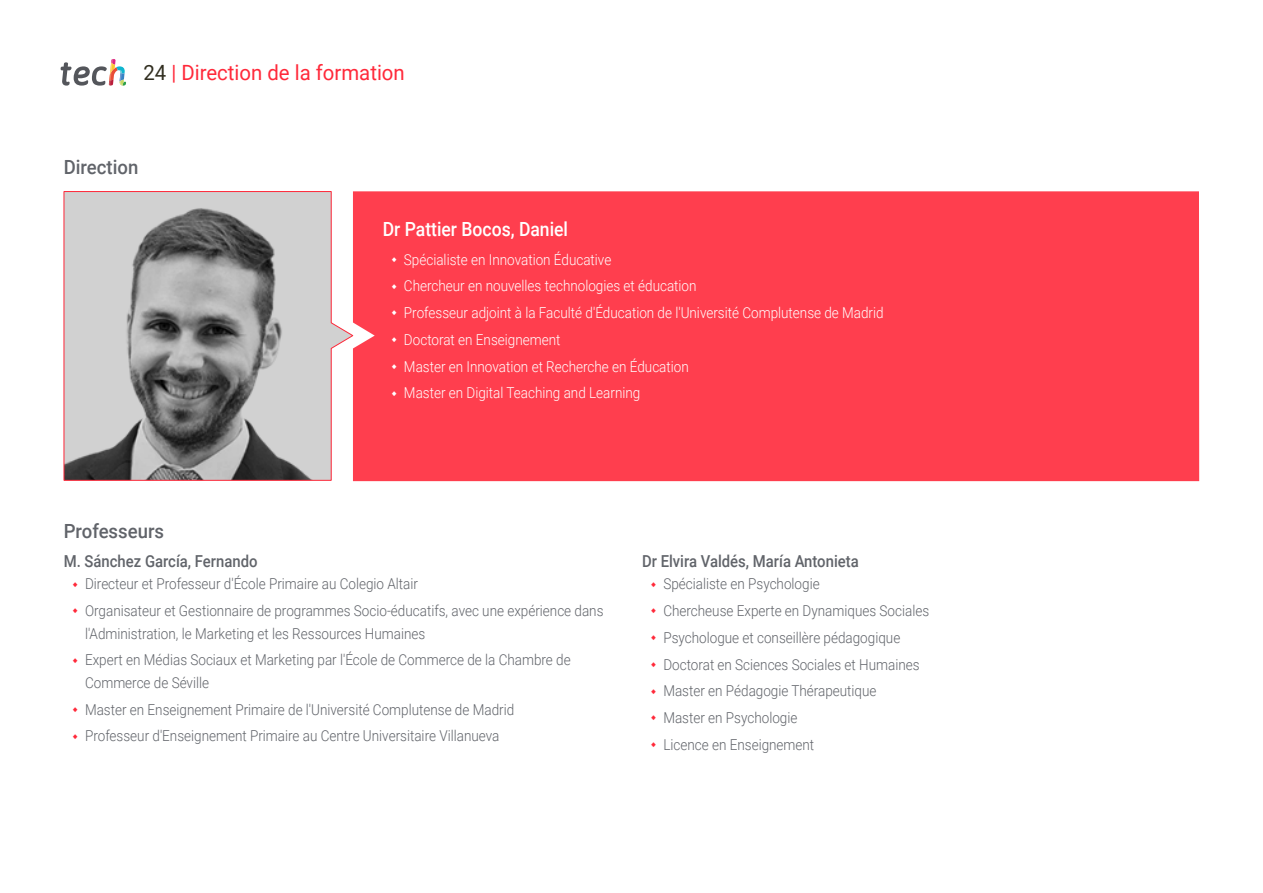
<style>
.page{position:relative;width:1263px;height:893px;background:#fff}
.page>*{position:absolute;margin:0;border:0;box-sizing:border-box;transform-origin:0 0}
.t1{font:21px "Roboto";color:#ff293a}
.t2{font:500 19.5px "Roboto";color:#fff;scale:.9 1}
.t3{font:500 19.5px "Roboto";color:#61646a;scale:.95 1}
.t4{font:500 16.5px "Roboto";color:#61646a;scale:.9 1}
.t5{font:300 15px/26.7px "Roboto";color:#61646a;scale:.9 1}
.t6{font:300 15px/26.7px "Roboto";color:#fff;scale:.9 1}
.s1{color:#312e20}
</style>
<div class="page">
<div style="left:353px;top:191px;width:846px;height:290px;background:#ff3e4e"></div>
<svg style="left:64px;top:191px;width:289px;height:290px;background:#adaaaa"></svg>
<svg style="left:61px;top:59px;width:65px;height:27px"></svg>
<svg style="left:392px;top:257px;width:5px;height:5px"></svg>
<svg style="left:392px;top:284px;width:5px;height:5px"></svg>
<svg style="left:392px;top:310px;width:5px;height:5px"></svg>
<svg style="left:392px;top:337px;width:5px;height:5px"></svg>
<svg style="left:392px;top:364px;width:5px;height:5px"></svg>
<svg style="left:392px;top:391px;width:5px;height:5px"></svg>
<h1 class="t1" style="left:144px;top:57px;width:263px"><span class="s1">24</span> | Direction de la formation</h1>
<h2 class="t3" style="left:64px;top:154px;width:80px">Direction</h2>
<h2 class="t2" style="left:383px;top:215px;width:207px">Dr Pattier Bocos, Daniel</h2>
<p class="t6" style="left:404px;top:245px;width:534px">Spécialiste en Innovation Éducative<br>Chercheur en nouvelles technologies et éducation<br>Professeur adjoint à la Faculté d'Éducation de l'Université Complutense de Madrid Doctorat en Enseignement<br>Master en Innovation et Recherche en Éducation<br>Master en Digital Teaching and Learning</p>
<h2 class="t3" style="left:64px;top:517px;width:107px">Professeurs</h2>
<p class="t4" style="left:64px;top:550px;width:217px">M. Sánchez García, Fernando</p>
<p class="t5" style="left:85px;top:570px;width:578px">Directeur et Professeur d'École Primaire au Colegio Altair<br>Organisateur et Gestionnaire de programmes Socio-éducatifs, avec une expérience dans</p>
<p class="t5" style="left:85px;top:619px;width:541px">l'Administration, le Marketing et les Ressources Humaines<br>Expert en Médias Sociaux et Marketing par l'École de Commerce de la Chambre de</p>
<p class="t5" style="left:85px;top:669px;width:478px">Commerce de Séville<br>Master en Enseignement Primaire de l'Université Complutense de Madrid<br>Professeur d'Enseignement Primaire au Centre Universitaire Villanueva</p>
<p class="t4" style="left:642px;top:550px;width:242px">Dr Elvira Valdés, María Antonieta</p>
<p class="t5" style="left:663px;top:570px;width:297px">Spécialiste en Psychologie<br>Chercheuse Experte en Dynamiques Sociales Psychologue et conseillère pédagogique Doctorat en Sciences Sociales et Humaines Master en Pédagogie Thérapeutique<br>Master en Psychologie<br>Licence en Enseignement</p>
</div>
